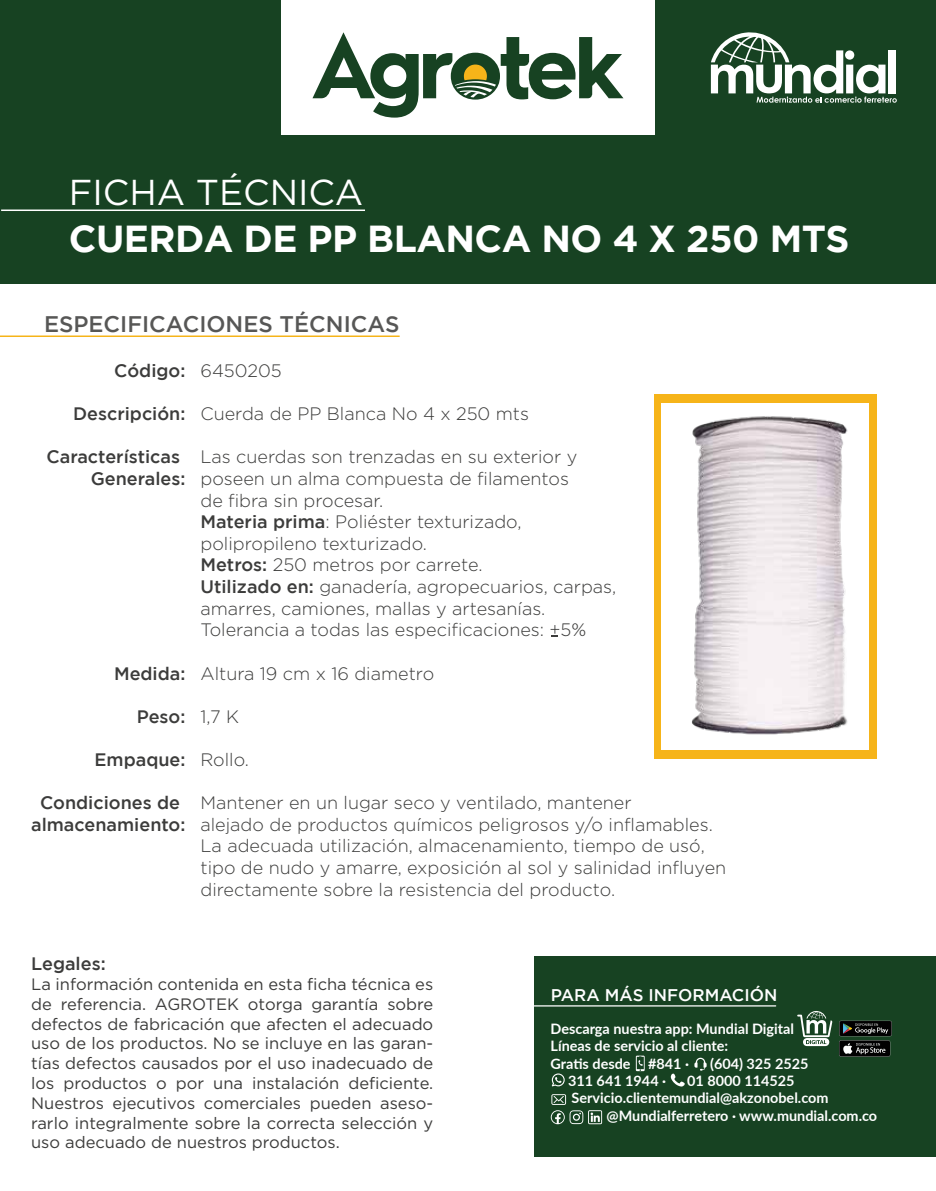
<style>
.page{position:relative;width:936px;height:1191px;background:#fff}
.page>*{position:absolute;margin:0;border:0;box-sizing:border-box;transform-origin:0 0}
.t1{font:700 37.5px "Gotham";letter-spacing:-.015em;color:#fff}
.t2{font:36px "Gotham";color:#fff}
.t3{font:500 22.5px "Gotham";color:#575756}
.t4{font:300 18px/21.6px "Gotham";color:#3c3c3b}
.t5{font:500 18px/21.6px "Gotham";color:#3c3c3b}
.t6{font:500 16.8px "Gotham";color:#fff}
.t7{font:16.5px/19.8px "Gotham";color:#3c3c3b;text-align:justify}
.t8{font:700 14.4px/17.2px "Lato";color:#fff}
.s1{font-weight:500}
</style>
<div class="page">
<div style="left:0;top:0;width:935px;height:283px;background:#174222"></div>
<div style="left:281px;top:0;width:373px;height:134px;background:#fff"></div>
<svg style="left:710px;top:32px;width:186px;height:71px"></svg>
<hr style="left:0;top:335px;width:399px;height:2px;background:#f6b419">
<hr style="left:1px;top:209px;width:364px;height:2px;background:#fff">
<div style="left:534px;top:956px;width:401px;height:201px;background:#174222"></div>
<hr style="left:534px;top:1005px;width:241px;height:1px;background:#fff">
<svg style="left:797px;top:1011px;width:35px;height:35px"></svg>
<div style="left:839px;top:1020px;width:52px;height:16px;background:#3d5c45;border-radius:2px"></div>
<div style="left:839px;top:1021px;width:52px;height:15px;background:#010001;border-radius:2px"></div>
<svg style="left:843px;top:1023px;width:45px;height:11px"></svg>
<svg style="left:838px;top:1040px;width:52px;height:16px"></svg>
<div style="left:839px;top:1040px;width:50px;height:16px;background:#010001;border-radius:2px"></div>
<svg style="left:843px;top:1043px;width:42px;height:11px"></svg>
<svg style="left:551px;top:1094px;width:15px;height:10px"></svg>
<svg style="left:635px;top:1055px;width:9px;height:16px"></svg>
<svg style="left:694px;top:1057px;width:12px;height:13px"></svg>
<svg style="left:551px;top:1073px;width:13px;height:13px"></svg>
<svg style="left:670px;top:1073px;width:14px;height:13px"></svg>
<svg style="left:550px;top:1110px;width:52px;height:14px"></svg>
<svg style="left:312px;top:32px;width:311px;height:86px"></svg>
<div style="left:653px;top:394px;width:223px;height:364px;background:#f6b419"></div>
<div style="left:661px;top:402px;width:207px;height:347px;background:#fff"></div>
<img style="left:691px;top:416px;width:157px;height:319px">
<svg style="left:550px;top:625px;width:9px;height:11px"></svg>
<h2 class="t2" style="left:69px;top:169px;width:296px">FICHA TÉCNICA</h2>
<h1 class="t1" style="left:69px;top:217px;width:782px">CUERDA DE PP BLANCA NO 4 X 250 MTS</h1>
<p class="t3" style="left:44px;top:311px;width:357px">ESPECIFICACIONES TÉCNICAS</p>
<p class="t5" style="left:114px;top:359px;width:73px">Código:</p>
<p class="t5" style="left:73px;top:403px;width:114px">Descripción:</p>
<p class="t5" style="left:91px;top:446px;width:96px;text-indent:-44px">Características<br>Generales:</p>
<p class="t5" style="left:114px;top:662px;width:73px">Medida:</p>
<p class="t5" style="left:137px;top:705px;width:50px">Peso:</p>
<p class="t5" style="left:94px;top:748px;width:92px">Empaque:</p>
<p class="t5" style="left:31px;top:791px;width:156px;text-align:center">Condiciones de almacenamiento:</p>
<p class="t4" style="left:200px;top:359px;width:83px">6450205</p>
<p class="t4" style="left:200px;top:403px;width:330px">Cuerda de PP Blanca No 4 x 250 mts</p>
<p class="t4" style="left:200px;top:446px;width:417px">Las cuerdas son trenzadas en su exterior y poseen un alma compuesta de filamentos<br>de fibra sin procesar.<br><span class="s1">Materia prima</span>: Poliéster texturizado, polipropileno texturizado.<br><span class="s1">Metros:</span> 250 metros por carrete.<br><span class="s1">Utilizado en:</span> ganadería, agropecuarios, carpas, amarres, camiones, mallas y artesanías.<br>Tolerancia a todas las especificaciones: 5%</p>
<p class="t4" style="left:200px;top:662px;width:235px">Altura 19 cm x 16 diametro</p>
<p class="t4" style="left:200px;top:705px;width:40px">1,7 K</p>
<p class="t4" style="left:200px;top:748px;width:50px">Rollo.</p>
<p class="t4" style="left:200px;top:791px;width:527px">Mantener en un lugar seco y ventilado, mantener<br>alejado de productos químicos peligrosos y/o inflamables.<br>La adecuada utilización, almacenamiento, tiempo de usó, tipo de nudo y amarre, exposición al sol y salinidad influyen directamente sobre la resistencia del producto.</p>
<p class="t5" style="left:31px;top:952px;width:76px">Legales:</p>
<p class="t7" style="left:31px;top:973px;width:403px">La información contenida en esta ficha técnica es de referencia. AGROTEK otorga garantía sobre defectos de fabricación que afecten el adecuado uso de los productos. No se incluye en las garan&shy;tías defectos causados por el uso inadecuado de los productos o por una instalación deficiente.<br>Nuestros ejecutivos comerciales pueden aseso&shy;rarlo integralmente sobre la correcta selección y uso adecuado de nuestros productos.</p>
<p class="t6" style="left:550px;top:985px;width:228px">PARA MÁS INFORMACIÓN</p>
<p class="t8" style="left:550px;top:1019px;width:245px">Descarga nuestra app: Mundial Digital<br>Líneas de servicio al cliente:<br>Gratis desde #841 ·</p>
<p class="t8" style="left:710px;top:1054px;width:100px">(604) 325 2525</p>
<p class="t8" style="left:568px;top:1071px;width:100px">311 641 1944 ·</p>
<p class="t8" style="left:687px;top:1071px;width:109px">01 8000 114525</p>
<p class="t8" style="left:571px;top:1088px;width:258px">Servicio.clientemundial@akzonobel.com</p>
<p class="t8" style="left:606px;top:1106px;width:272px">@Mundialferretero · www.mundial.com.co</p>
</div>
